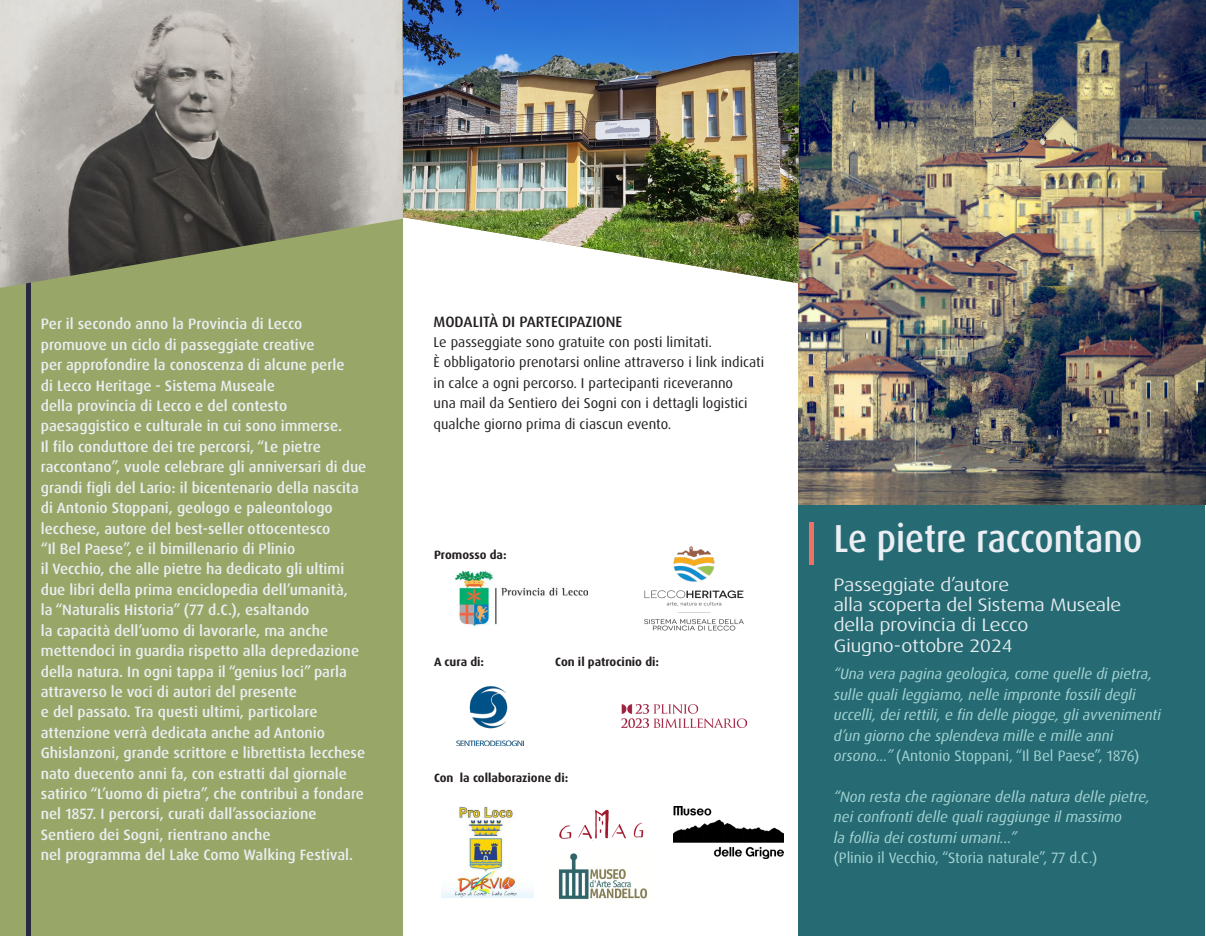
<style>
.page{position:relative;width:1206px;height:936px;background:#fff}
.page>*{position:absolute;margin:0;border:0;box-sizing:border-box;transform-origin:0 0}
.Titolo_pagina{font:500 39px "Dax Pro";color:#ebeef2;scale:.9 1}
.Corpo_del_testo{font:expanded 18px/20.4px "Dax Pro";color:#ebeef2}
.Corpo_del_testo-2{font:500 15px/20.4px "Dax Pro";color:#ebeef2}
.Corpo_del_testo-3{font:italic 15px/20.4px "Dax Pro";color:#a5d4d4}
.Corpo_del_testo-4{font:15px "Dax Pro";color:#a5d4d4}
.t1{font:500 15px "Dax Pro";color:#231f20}
.t2{font:14.25px/20.4px "Dax Pro";color:#231f20}
.t3{font:700 12px "Dax Pro";color:#231f20}
.s1{font-style:italic}
</style>
<div class="page">
<div style="left:0;top:0;width:403px;height:935px;background:#98a668"></div>
<img style="left:455px;top:571px;width:132px;height:54px">
<img style="left:621px;top:704px;width:125px;height:22px">
<hr style="left:27px;top:0;width:4px;height:935px;background:#2a2740">
<img style="left:644px;top:546px;width:100px;height:85px">
<div style="left:798px;top:1px;width:406px;height:933px;background:#266b73"></div>
<img style="left:798px;top:0;width:407px;height:504px">
<img style="left:403px;top:0;width:395px;height:283px">
<img style="left:559px;top:809px;width:85px;height:32px">
<img style="left:441px;top:806px;width:92px;height:91px">
<img style="left:673px;top:806px;width:110px;height:52px">
<img style="left:559px;top:853px;width:89px;height:47px">
<hr style="left:809px;top:522px;width:4px;height:42px;background:#f26f63">
<img style="left:456px;top:686px;width:67px;height:59px">
<img style="left:0;top:0;width:403px;height:288px">
<p class="Corpo_del_testo-2" style="left:41px;top:314px;width:275px">Per il secondo anno la Provincia di Lecco promuove un ciclo di passeggiate creative</p>
<p class="Corpo_del_testo-2" style="left:41px;top:355px;width:305px">per approfondire la conoscenza di alcune perle</p>
<p class="Corpo_del_testo-2" style="left:41px;top:375px;width:327px">di Lecco Heritage - Sistema Museale<br>della provincia di Lecco e del contesto paesaggistico e culturale in cui sono immerse.<br>Il filo conduttore dei tre percorsi, “Le pietre raccontano”, vuole celebrare gli anniversari di due grandi figli del Lario: il bicentenario della nascita di Antonio Stoppani, geologo e paleontologo lecchese, autore del best-seller ottocentesco<br>“Il Bel Paese”, e il bimillenario di Plinio<br>il Vecchio, che alle pietre ha dedicato gli ultimi due libri della prima enciclopedia dell’umanità,<br>la “Naturalis Historia” (77 d.C.), esaltando<br>la capacità dell’uomo di lavorarle, ma anche mettendoci in guardia rispetto alla depredazione della natura. In ogni tappa il “genius loci” parla attraverso le voci di autori del presente<br>e del passato. Tra questi ultimi, particolare attenzione verrà dedicata anche ad Antonio Ghislanzoni, grande scrittore e librettista lecchese nato duecento anni fa, con estratti dal giornale satirico “L’uomo di pietra”, che contribuì a fondare nel 1857. I percorsi, curati dall’associazione Sentiero dei Sogni, rientrano anche<br>nel programma del Lake Como Walking Festival.</p>
<p class="t1" style="left:433px;top:311px;width:190px">MODALITÀ DI PARTECIPAZIONE</p>
<p class="t2" style="left:433px;top:332px;width:332px">Le passeggiate sono gratuite con posti limitati.<br>È obbligatorio prenotarsi online attraverso i link indicati in calce a ogni percorso. I partecipanti riceveranno<br>una mail da Sentiero dei Sogni con i dettagli logistici qualche giorno prima di ciascun evento.</p>
<p class="t3" style="left:434px;top:546px;width:74px">Promosso da:</p>
<p class="t3" style="left:434px;top:653px;width:52px">A cura di:</p>
<p class="t3" style="left:555px;top:653px;width:105px">Con il patrocinio di:</p>
<p class="t3" style="left:434px;top:769px;width:136px">Con la collaborazione di:</p>
<p class="Titolo_pagina" style="left:833px;top:513px;width:344px">Le pietre raccontano</p>
<p class="Corpo_del_testo" style="left:833px;top:574px;width:289px">Passeggiate d’autore<br>alla scoperta del Sistema Museale della provincia di Lecco</p>
<p class="Corpo_del_testo" style="left:833px;top:635px;width:180px">Giugno-ottobre 2024</p>
<p class="Corpo_del_testo-3" style="left:833px;top:663px;width:329px">“Una vera pagina geologica, come quelle di pietra, sulle quali leggiamo, nelle impronte fossili degli uccelli, dei rettili, e fin delle piogge, gli avvenimenti d’un giorno che splendeva mille e mille anni</p>
<p class="Corpo_del_testo-4" style="left:833px;top:746px;width:307px"><span class="s1">orsono...”</span> (Antonio Stoppani, “Il Bel Paese”, 1876)</p>
<p class="Corpo_del_testo-3" style="left:833px;top:786px;width:317px">“Non resta che ragionare della natura delle pietre, nei confronti delle quali raggiunge il massimo</p>
<p class="Corpo_del_testo-3" style="left:833px;top:827px;width:185px">la follia dei costumi umani...”</p>
<p class="Corpo_del_testo-4" style="left:833px;top:848px;width:265px">(Plinio il Vecchio, “Storia naturale”, 77 d.C.)</p>
</div>
